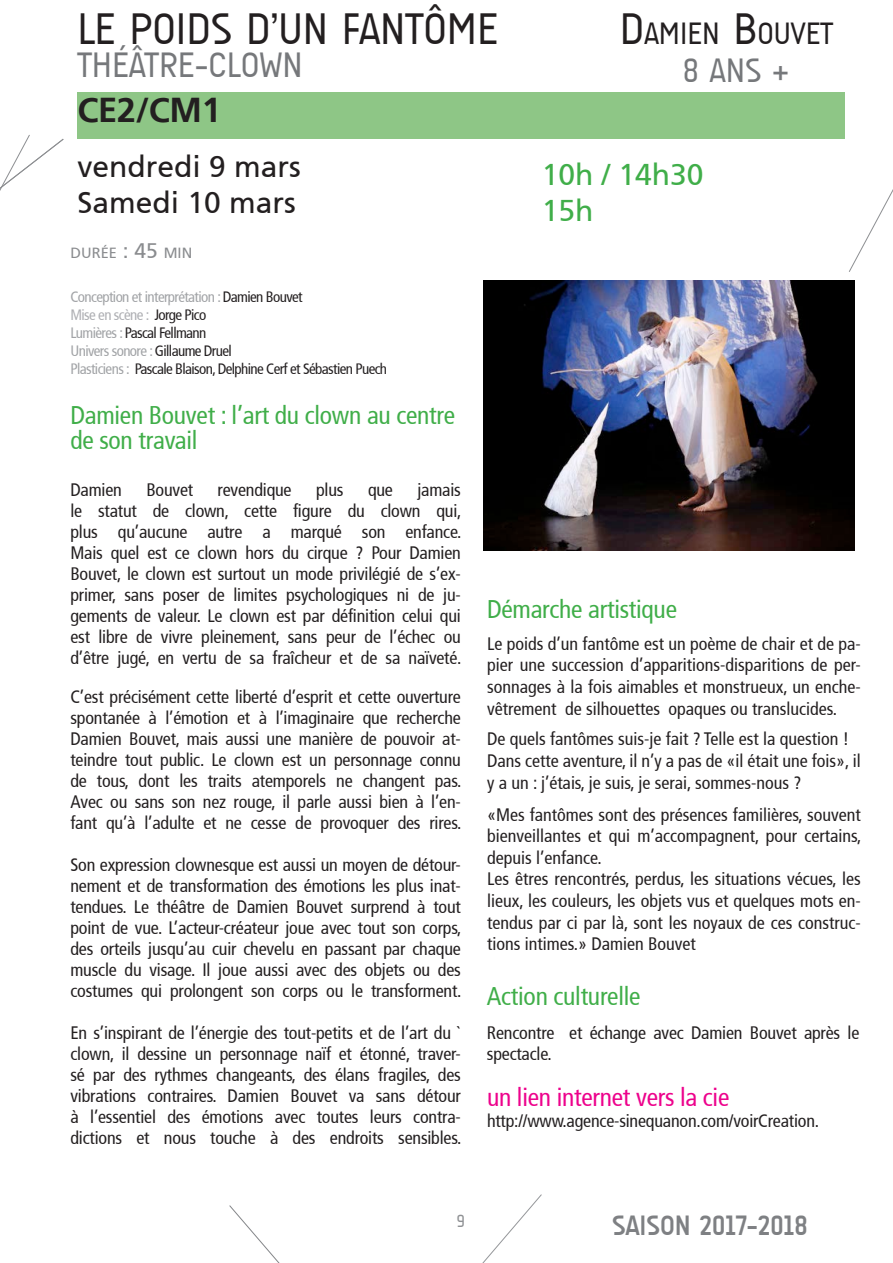
<style>
.page{position:relative;width:893px;height:1263px;background:#fff}
.page>*{position:absolute;margin:0;border:0;box-sizing:border-box;transform-origin:0 0}
.t1{font:45px "A Udimat";color:#231f20}
.t2{font:36px "A Udimat";color:#76787b}
.t3{font:700 34.5px "Frutiger 65";letter-spacing:-.01em;color:#231f20}
.t4{font:34.5px "A Udimat";color:#76787b}
.t5{font:31.5px "A Udimat";color:#231f20}
.t6{font:30px/36px "Frutiger 55 Roman";color:#231f20}
.t7{font:30px/36px "Frutiger 55 Roman";color:#40ae49}
.t8{font:700 28.5px "A Udimat";color:#7e8083}
.t9{font:condensed 25.5px/25.5px "Frutiger";letter-spacing:-.01em;color:#40ae49}
.t10{font:condensed 25.5px "Frutiger";letter-spacing:-.01em;color:#ed028c}
.t11{font:condensed 18px/21px "Frutiger";color:#231f20;text-align:justify}
.t12{font:18px "A Udimat";color:#8f9194}
.t13{font:condensed 15px/18px "Frutiger";letter-spacing:-.04em;color:#231f20}
.t14{font:14.7px "Frutiger 55 Roman";color:#8a8c8f}
.s1{font-size:45px}
.s2{font-size:21px}
.s3{color:#a1a3a6}
.s4{color:#aeafb3}
</style>
<div class="page">
<svg style="left:0;top:134px;width:64px;height:57px"></svg>
<svg style="left:849px;top:189px;width:44px;height:83px"></svg>
<svg style="left:229px;top:1205px;width:51px;height:58px"></svg>
<svg style="left:482px;top:1194px;width:60px;height:69px"></svg>
<img style="left:483px;top:281px;width:371px;height:270px">
<div style="left:77px;top:92px;width:767px;height:47px;background:#8ec686"></div>
<h1 class="t1" style="left:77px;top:3px;width:423px">LE POIDS D’UN FANTÔME</h1>
<h3 class="t5" style="left:620px;top:16px;width:215px"><span class="s1">D</span>AMIEN <span class="s1">B</span>OUVET</h3>
<h2 class="t2" style="left:77px;top:45px;width:227px">THÉÂTRE-CLOWN</h2>
<h3 class="t4" style="left:683px;top:50px;width:108px">8 ANS +</h3>
<h3 class="t3" style="left:77px;top:90px;width:145px">CE2/CM1</h3>
<h3 class="t6" style="left:77px;top:149px;width:225px">vendredi 9 mars<br>Samedi 10 mars</h3>
<h3 class="t7" style="left:542px;top:157px;width:163px">10h / 14h30<br>15h</h3>
<p class="t14" style="left:70px;top:244px;width:123px">DURÉE <span class="s2">: 45</span> MIN</p>
<p class="t13" style="left:70px;top:288px;width:318px"><span class="s3">Conception et interprétation :</span> Damien Bouvet<br><span class="s4">Mise en scène :</span> Jorge Pico<br><span class="s3">Lumières :</span> Pascal Fellmann<br><span class="s3">Univers sonore :</span> Gillaume Druel<br><span class="s3">Plasticiens :</span> Pascale Blaison, Delphine Cerf et Sébastien Puech</p>
<h3 class="t9" style="left:70px;top:402px;width:386px">Damien Bouvet : l’art du clown au centre de son travail</h3>
<p class="t11" style="left:70px;top:479px;width:53px">Damien</p>
<p class="t11" style="left:146px;top:479px;width:48px">Bouvet</p>
<p class="t11" style="left:218px;top:479px;width:76px">revendique</p>
<p class="t11" style="left:316px;top:479px;width:29px">plus</p>
<p class="t11" style="left:368px;top:479px;width:26px">que</p>
<p class="t11" style="left:70px;top:479px;width:393px;text-indent:347px">jamais le statut de clown, cette figure du clown qui, plus qu’aucune autre a marqué son enfance.<br>Mais quel est ce clown hors du cirque ? Pour Damien Bouvet, le clown est surtout un mode privilégié de s’ex&shy;primer, sans poser de limites psychologiques ni de ju&shy;gements de valeur. Le clown est par définition celui qui est libre de vivre pleinement, sans peur de l’échec ou d’être jugé, en vertu de sa fraîcheur et de sa naïveté.</p>
<p class="t11" style="left:70px;top:686px;width:393px">C’est précisément cette liberté d’esprit et cette ouverture spontanée à l’émotion et à l’imaginaire que recherche Damien Bouvet, mais aussi une manière de pouvoir at&shy;teindre tout public. Le clown est un personnage connu de tous, dont les traits atemporels ne changent pas.<br>Avec ou sans son nez rouge, il parle aussi bien à l’en&shy;fant qu’à l’adulte et ne cesse de provoquer des rires.</p>
<p class="t11" style="left:70px;top:854px;width:393px">Son expression clownesque est aussi un moyen de détour&shy;nement et de transformation des émotions les plus inat&shy;tendues. Le théâtre de Damien Bouvet surprend à tout point de vue. L’acteur-créateur joue avec tout son corps, des orteils jusqu’au cuir chevelu en passant par chaque muscle du visage. Il joue aussi avec des objets ou des costumes qui prolongent son corps ou le transforment.</p>
<p class="t11" style="left:70px;top:1022px;width:393px">En s’inspirant de l’énergie des tout-petits et de l’art du ` clown, il dessine un personnage naïf et étonné, traver&shy;sé par des rythmes changeants, des élans fragiles, des vibrations contraires. Damien Bouvet va sans détour à l’essentiel des émotions avec toutes leurs contra&shy;dictions et nous touche à des endroits sensibles.</p>
<h3 class="t9" style="left:487px;top:596px;width:191px">Démarche artistique</h3>
<p class="t11" style="left:487px;top:633px;width:375px;line-height:21.6px">Le poids d’un fantôme est un poème de chair et de pa&shy;pier une succession d’apparitions-disparitions de per&shy;sonnages à la fois aimables et monstrueux, un enche&shy;vêtrement de silhouettes opaques ou translucides.</p>
<p class="t11" style="left:487px;top:728px;width:375px;line-height:21.6px;text-align:left">De quels fantômes suis-je fait ? Telle est la question !<br>Dans cette aventure, il n’y a pas de «il était une fois», il y a un : j’étais, je suis, je serai, sommes-nous ?</p>
<p class="t11" style="left:487px;top:804px;width:376px;line-height:21.6px;text-align:left">«Mes fantômes sont des présences familières, souvent bienveillantes et qui m’accompagnent, pour certains, depuis l’enfance.<br>Les êtres rencontrés, perdus, les situations vécues, les lieux, les couleurs, les objets vus et quelques mots en&shy;tendus par ci par là, sont les noyaux de ces construc&shy;tions intimes.» Damien Bouvet</p>
<h3 class="t9" style="left:487px;top:983px;width:155px">Action culturelle</h3>
<p class="t11" style="left:487px;top:1022px;width:374px">Rencontre et échange avec Damien Bouvet après le spectacle.</p>
<h3 class="t10" style="left:487px;top:1082px;width:244px">un lien internet vers la cie</h3>
<p class="t11" style="left:487px;top:1110px;width:334px">http://www.agence-sinequanon.com/voirCreation.</p>
<p class="t12" style="left:457px;top:1210px;width:10px">9</p>
<h3 class="t8" style="left:612px;top:1209px;width:197px">SAISON 2017-2018</h3>
</div>
